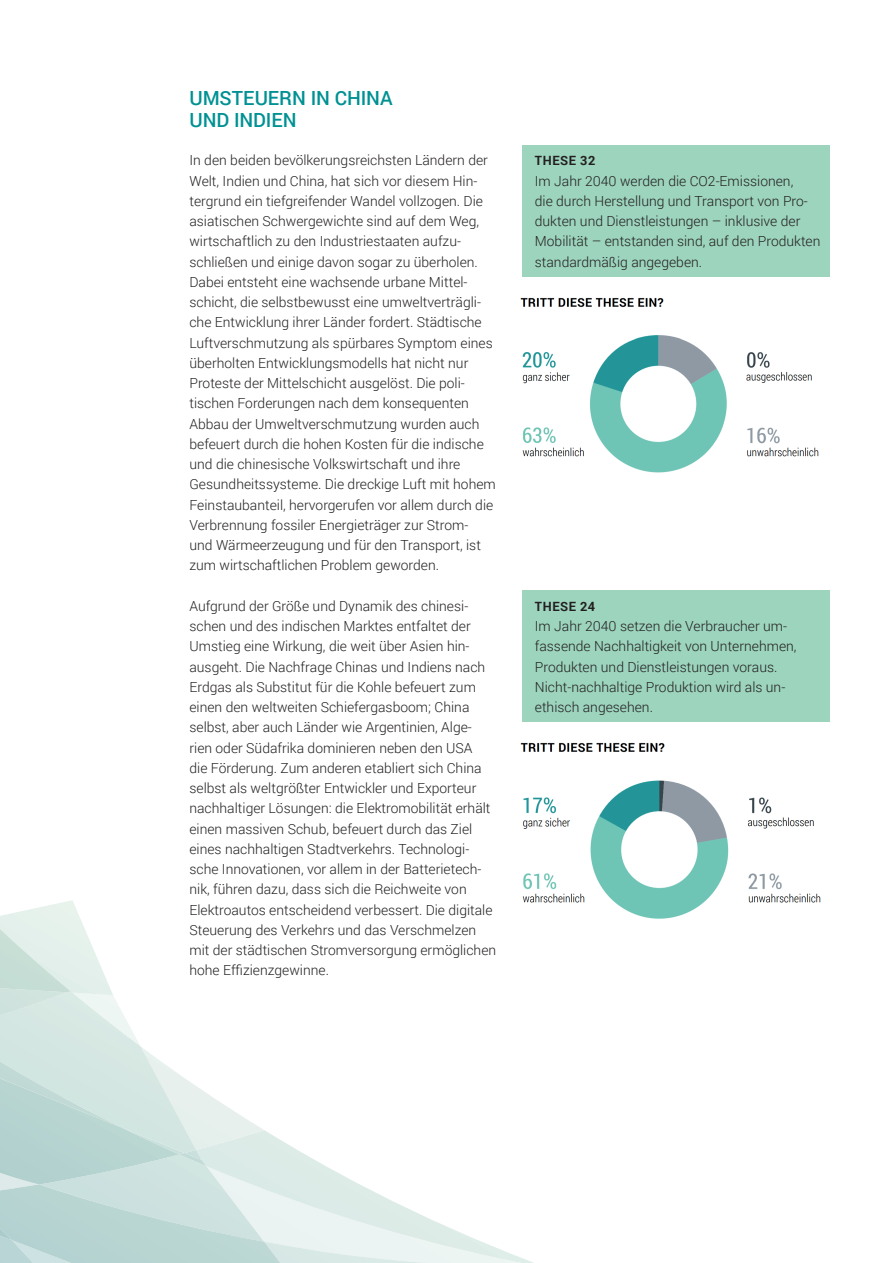
<style>
.page{position:relative;width:893px;height:1263px;background:#fff}
.page>*{position:absolute;margin:0;border:0;box-sizing:border-box;transform-origin:0 0}
.t1{font:500 19.5px/22.5px "Roboto";letter-spacing:-.005em;color:#009193}
.t2{font:300 13.8px/20.2px "Roboto";color:#231f20}
.t3{font:700 12.75px "Roboto";letter-spacing:.045em;color:#231f20}
</style>
<div class="page">
<svg style="left:206px;top:1130px;width:119px;height:36px"></svg>
<img style="left:179px;top:1154px;width:27px;height:12px">
<img style="left:185px;top:1154px;width:16px;height:6px">
<svg style="left:0;top:900px;width:264px;height:254px"></svg>
<img style="left:0;top:918px;width:71px;height:74px">
<img style="left:0;top:981px;width:67px;height:11px">
<img style="left:0;top:1041px;width:179px;height:125px">
<img style="left:122px;top:1127px;width:57px;height:27px">
<img style="left:0;top:1030px;width:122px;height:97px">
<img style="left:29px;top:1078px;width:93px;height:49px">
<svg style="left:0;top:1166px;width:534px;height:97px"></svg>
<img style="left:0;top:1195px;width:12px;height:45px">
<div style="left:522px;top:145px;width:307px;height:132px;background:#9cd4bd"></div>
<div style="left:522px;top:591px;width:307px;height:131px;background:#9cd4bd"></div>
<img style="left:520px;top:298px;width:299px;height:175px">
<img style="left:520px;top:742px;width:301px;height:177px">
<h1 class="t1" style="left:189px;top:86px;width:205px">UMSTEUERN IN CHINA<br>UND INDIEN</h1>
<p class="t2" style="left:189px;top:150px;width:308px">In den beiden bevölkerungsreichsten Ländern der Welt, Indien und China, hat sich vor diesem Hin&shy;tergrund ein tiefgreifender Wandel vollzogen. Die asiatischen Schwergewichte sind auf dem Weg, wirtschaftlich zu den Industriestaaten aufzu&shy;schließen und einige davon sogar zu überholen.<br>Dabei entsteht eine wachsende urbane Mittel&shy;schicht, die selbstbewusst eine umweltverträgli&shy;che Entwicklung ihrer Länder fordert. Städtische Luftverschmutzung als spürbares Symptom eines überholten Entwicklungsmodells hat nicht nur Proteste der Mittelschicht ausgelöst. Die poli&shy;tischen Forderungen nach dem konsequenten Abbau der Umweltverschmutzung wurden auch befeuert durch die hohen Kosten für die indische und die chinesische Volkswirtschaft und ihre Gesundheitssysteme. Die dreckige Luft mit hohem Feinstaubanteil, hervorgerufen vor allem durch die Verbrennung fossiler Energieträger zur Strom-<br>und Wärmeerzeugung und für den Transport, ist zum wirtschaftlichen Problem geworden.</p>
<p class="t2" style="left:189px;top:595px;width:308px">Aufgrund der Größe und Dynamik des chinesi&shy;schen und des indischen Marktes entfaltet der Umstieg eine Wirkung, die weit über Asien hin&shy;ausgeht. Die Nachfrage Chinas und Indiens nach Erdgas als Substitut für die Kohle befeuert zum einen den weltweiten Schiefergasboom; China selbst, aber auch Länder wie Argentinien, Alge&shy;rien oder Südafrika dominieren neben den USA<br>die Förderung. Zum anderen etabliert sich China selbst als weltgrößter Entwickler und Exporteur nachhaltiger Lösungen: die Elektromobilität erhält einen massiven Schub, befeuert durch das Ziel eines nachhaltigen Stadtverkehrs. Technologi&shy;sche Innovationen, vor allem in der Batterietech&shy;nik, führen dazu, dass sich die Reichweite von Elektroautos entscheidend verbessert. Die digitale Steuerung des Verkehrs und das Verschmelzen mit der städtischen Stromversorgung ermöglichen hohe Effizienzgewinne.</p>
<p class="t3" style="left:535px;top:152px;width:62px">THESE 32</p>
<p class="t2" style="left:535px;top:170px;width:287px">Im Jahr 2040 werden die CO2-Emissionen,<br>die durch Herstellung und Transport von Pro&shy;dukten und Dienstleistungen – inklusive der Mobilität – entstanden sind, auf den Produkten standardmäßig angegeben.</p>
<p class="t3" style="left:535px;top:597px;width:62px">THESE 24</p>
<p class="t2" style="left:535px;top:616px;width:263px">Im Jahr 2040 setzen die Verbraucher um&shy;fassende Nachhaltigkeit von Unternehmen, Produkten und Dienstleistungen voraus.<br>Nicht-nachhaltige Produktion wird als un&shy;ethisch angesehen.</p>
</div>
